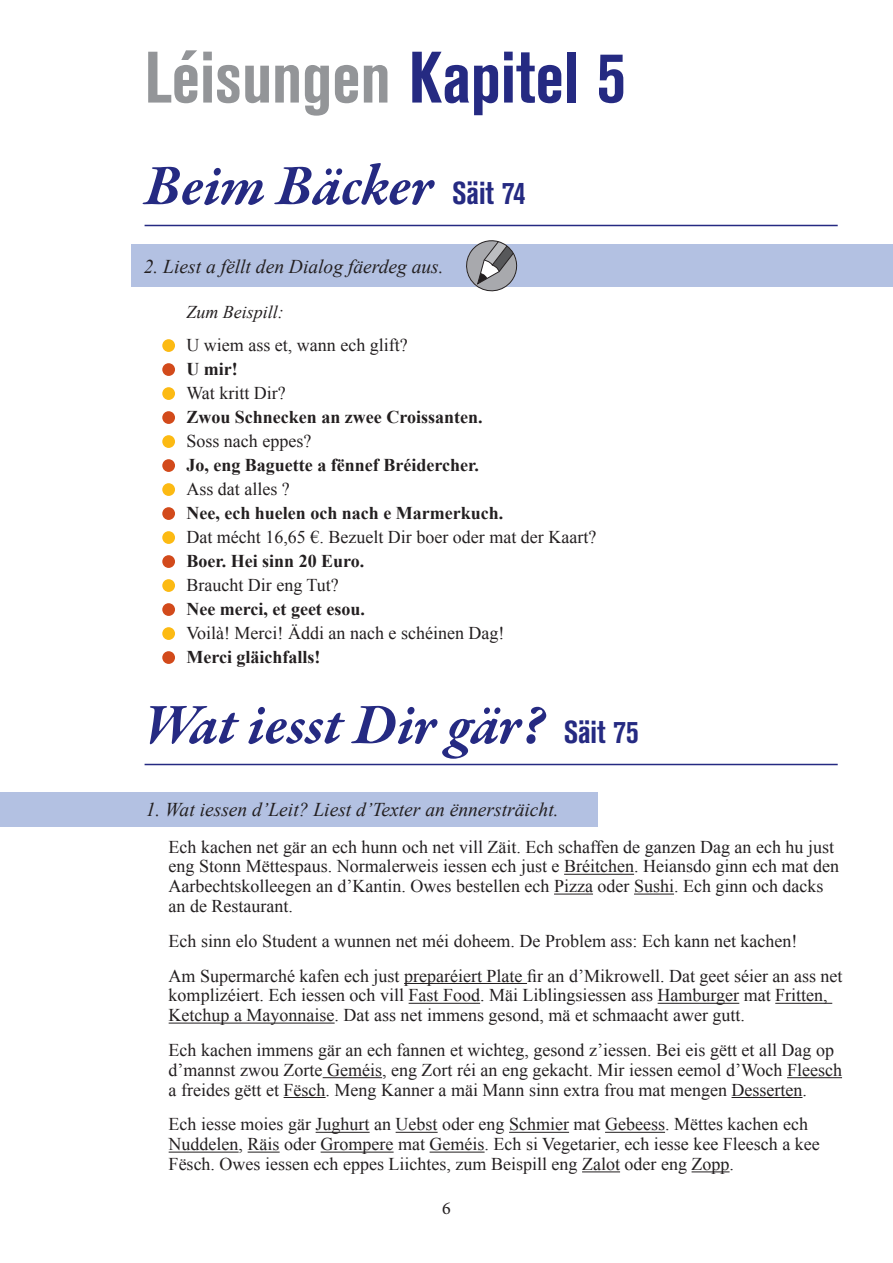
<style>
.page{position:relative;width:893px;height:1263px;background:#fff}
.page>*{position:absolute;margin:0;border:0;box-sizing:border-box;transform-origin:0 0}
.t1{font:700 condensed 72px "Akzidenz Grotesk BE";color:#939598}
.t2{font:italic 700 58.5px "Garamond Premr Pro";letter-spacing:-.005em;color:#252a82}
.t3{font:italic 19.5px "Times New Roman";color:#231f20}
.t4{font:18px/19.8px "Times New Roman";color:#231f20}
.t5{font:700 18px "Times New Roman";color:#231f20}
.t6{font:italic 18px "Times New Roman";color:#231f20}
.t7{font:18px "Minion Pro";color:#231f20}
.s1{color:#252a82}
.s2{font-family:"Akzidenz Grotesk BE";font-style:normal;font-stretch:condensed;font-size:31.5px}
</style>
<div class="page">
<hr style="left:145px;top:225px;width:693px;height:1px;background:#252a82">
<div style="left:132px;top:244px;width:761px;height:43px;background:#b3c1e2"></div>
<svg style="left:466px;top:240px;width:52px;height:52px"></svg>
<div style="left:162px;top:339px;width:13px;height:13px;background:#fcba13;border-radius:50%"></div>
<div style="left:162px;top:363px;width:13px;height:13px;background:#d24a1b;border-radius:50%"></div>
<div style="left:162px;top:387px;width:13px;height:13px;background:#fcba13;border-radius:50%"></div>
<div style="left:162px;top:411px;width:13px;height:13px;background:#d24a1b;border-radius:50%"></div>
<div style="left:162px;top:435px;width:13px;height:13px;background:#fcba13;border-radius:50%"></div>
<div style="left:162px;top:459px;width:13px;height:13px;background:#d24a1b;border-radius:50%"></div>
<div style="left:162px;top:483px;width:13px;height:13px;background:#fcba13;border-radius:50%"></div>
<div style="left:162px;top:507px;width:13px;height:13px;background:#d24a1b;border-radius:50%"></div>
<div style="left:162px;top:531px;width:13px;height:13px;background:#fcba13;border-radius:50%"></div>
<div style="left:162px;top:555px;width:13px;height:13px;background:#d24a1b;border-radius:50%"></div>
<div style="left:162px;top:579px;width:13px;height:13px;background:#fcba13;border-radius:50%"></div>
<div style="left:162px;top:603px;width:13px;height:13px;background:#d24a1b;border-radius:50%"></div>
<div style="left:162px;top:627px;width:13px;height:13px;background:#fcba13;border-radius:50%"></div>
<div style="left:162px;top:651px;width:13px;height:13px;background:#d24a1b;border-radius:50%"></div>
<hr style="left:564px;top:874px;width:70px;height:1px;background:#231f20">
<hr style="left:554px;top:894px;width:39px;height:1px;background:#231f20">
<hr style="left:634px;top:894px;width:40px;height:1px;background:#231f20">
<hr style="left:404px;top:983px;width:123px;height:1px;background:#231f20">
<hr style="left:409px;top:1003px;width:71px;height:1px;background:#231f20">
<hr style="left:658px;top:1003px;width:81px;height:1px;background:#231f20">
<hr style="left:775px;top:1003px;width:57px;height:1px;background:#231f20">
<hr style="left:169px;top:1023px;width:166px;height:1px;background:#231f20">
<hr style="left:323px;top:1077px;width:59px;height:1px;background:#231f20">
<hr style="left:787px;top:1077px;width:55px;height:1px;background:#231f20">
<hr style="left:284px;top:1097px;width:42px;height:1px;background:#231f20">
<hr style="left:731px;top:1097px;width:71px;height:1px;background:#231f20">
<hr style="left:316px;top:1132px;width:54px;height:1px;background:#231f20">
<hr style="left:396px;top:1132px;width:42px;height:1px;background:#231f20">
<hr style="left:509px;top:1132px;width:60px;height:1px;background:#231f20">
<hr style="left:605px;top:1132px;width:60px;height:1px;background:#231f20">
<hr style="left:169px;top:1152px;width:70px;height:1px;background:#231f20">
<hr style="left:248px;top:1152px;width:32px;height:1px;background:#231f20">
<hr style="left:321px;top:1152px;width:73px;height:1px;background:#231f20">
<hr style="left:430px;top:1152px;width:55px;height:1px;background:#231f20">
<hr style="left:582px;top:1171px;width:38px;height:1px;background:#231f20">
<hr style="left:692px;top:1171px;width:38px;height:1px;background:#231f20">
<div style="left:0;top:792px;width:597px;height:34px;background:#b3c1e2"></div>
<hr style="left:145px;top:764px;width:693px;height:1px;background:#252a82">
<p class="t1" style="left:145px;top:36px;width:482px">Léisungen <span class="s1">Kapitel 5</span></p>
<p class="t2" style="left:145px;top:150px;width:383px">Beim Bäcker <span class="s2">Säit 74</span></p>
<p class="t3" style="left:144px;top:253px;width:301px">2. Liest a fëllt den Dialog fäerdeg aus.</p>
<p class="t6" style="left:186px;top:299px;width:99px">Zum Beispill:</p>
<p class="t4" style="left:186px;top:334px;width:223px">U wiem ass et, wann ech glift?</p>
<p class="t5" style="left:186px;top:356px;width:53px">U mir!</p>
<p class="t4" style="left:186px;top:383px;width:101px">Wat kritt Dir?</p>
<p class="t5" style="left:186px;top:404px;width:298px">Zwou Schnecken an zwee Croissanten.</p>
<p class="t4" style="left:186px;top:431px;width:126px">Soss nach eppes?</p>
<p class="t5" style="left:186px;top:452px;width:294px">Jo, eng Baguette a fënnef Bréidercher.</p>
<p class="t4" style="left:186px;top:479px;width:105px">Ass dat alles ?</p>
<p class="t5" style="left:186px;top:501px;width:318px">Nee, ech huelen och nach e Marmerkuch.</p>
<p class="t4" style="left:186px;top:527px;width:411px">Dat mécht 16,65 €. Bezuelt Dir boer oder mat der Kaart?</p>
<p class="t5" style="left:186px;top:549px;width:180px">Boer. Hei sinn 20 Euro.</p>
<p class="t4" style="left:186px;top:575px;width:154px">Braucht Dir eng Tut?</p>
<p class="t5" style="left:186px;top:597px;width:180px">Nee merci, et geet esou.</p>
<p class="t4" style="left:186px;top:623px;width:320px">Voilà! Merci! Äddi an nach e schéinen Dag!</p>
<p class="t5" style="left:186px;top:645px;width:136px">Merci gläichfalls!</p>
<p class="t2" style="left:145px;top:689px;width:495px">Wat iesst Dir gär? <span class="s2">Säit 75</span></p>
<p class="t3" style="left:146px;top:796px;width:414px">1. Wat iessen d’Leit? Liest d’Texter an ënnersträicht.</p>
<p class="t4" style="left:169px;top:836px;width:672px">Ech kachen net gär an ech hunn och net vill Zäit. Ech schaffen de ganzen Dag an ech hu just eng Stonn Mëttespaus. Normalerweis iessen ech just e Bréitchen. Heiansdo ginn ech mat den Aarbechtskolleegen an d’Kantin. Owes bestellen ech Pizza oder Sushi. Ech ginn och dacks an de Restaurant.</p>
<p class="t4" style="left:169px;top:930px;width:630px">Ech sinn elo Student a wunnen net méi doheem. De Problem ass: Ech kann net kachen!</p>
<p class="t4" style="left:169px;top:965px;width:675px">Am Supermarché kafen ech just preparéiert Plate fir an d’Mikrowell. Dat geet séier an ass net komplizéiert. Ech iessen och vill Fast Food. Mäi Liblingsiessen ass Hamburger mat Fritten,<br>Ketchup a Mayonnaise. Dat ass net immens gesond, mä et schmaacht awer gutt.</p>
<p class="t4" style="left:169px;top:1040px;width:675px">Ech kachen immens gär an ech fannen et wichteg, gesond z’iessen. Bei eis gëtt et all Dag op d’mannst zwou Zorte Geméis, eng Zort réi an eng gekacht. Mir iessen eemol d’Woch Fleesch a freides gëtt et Fësch. Meng Kanner a mäi Mann sinn extra frou mat mengen Desserten.</p>
<p class="t4" style="left:169px;top:1114px;width:653px">Ech iesse moies gär Jughurt an Uebst oder eng Schmier mat Gebeess. Mëttes kachen ech<br>Nuddelen, Räis oder Grompere mat Geméis. Ech si Vegetarier, ech iesse kee Fleesch a kee<br>Fësch. Owes iessen ech eppes Liichtes, zum Beispill eng Zalot oder eng Zopp.</p>
<p class="t7" style="left:442px;top:1196px;width:10px">6</p>
</div>
